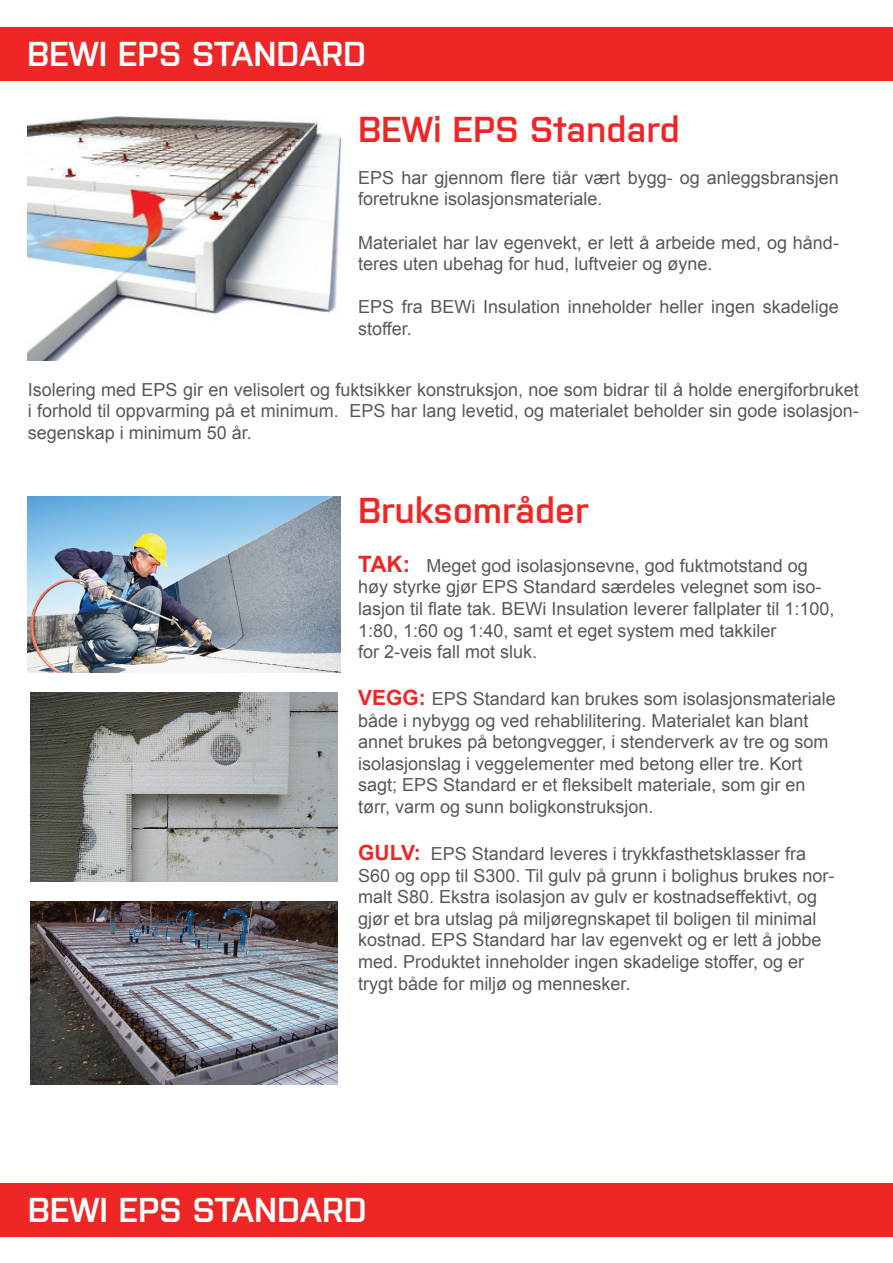
<style>
.page{position:relative;width:893px;height:1263px;background:#fff}
.page>*{position:absolute;margin:0;border:0;box-sizing:border-box;transform-origin:0 0}
.t1{font:600 36px "Purista";color:#ee2726}
.t2{font:600 34.5px "Purista";color:#fff}
.t3{font:18px/21.6px "Arial";color:#57585a}
.s1{font-weight:700;font-size:22.5px;color:#ee2726}
.s2{font-weight:700;font-size:21px;color:#ee2726}
</style>
<div class="page">
<div style="left:0;top:27px;width:892px;height:54px;background:#ee2726"></div>
<div style="left:0;top:1183px;width:893px;height:54px;background:#ee2726"></div>
<img style="left:27px;top:116px;width:315px;height:244px">
<img style="left:28px;top:497px;width:312px;height:175px">
<img style="left:30px;top:902px;width:308px;height:183px">
<img style="left:30px;top:692px;width:308px;height:189px">
<h2 class="t2" style="left:27px;top:29px;width:341px">BEWI EPS STANDARD</h2>
<h1 class="t1" style="left:358px;top:103px;width:323px">BEWi EPS Standard</h1>
<p class="t3" style="left:358px;top:167px;width:482px">EPS har gjennom flere tiår vært bygg- og anleggsbransjen foretrukne isolasjonsmateriale.</p>
<p class="t3" style="left:358px;top:232px;width:482px">Materialet har lav egenvekt, er lett å arbeide med, og hånd&shy;teres uten ubehag for hud, luftveier og øyne.</p>
<p class="t3" style="left:358px;top:296px;width:482px">EPS fra BEWi Insulation inneholder heller ingen skadelige stoffer.</p>
<p class="t3" style="left:28px;top:379px;width:833px;text-align:justify">Isolering med EPS gir en velisolert og fuktsikker konstruksjon, noe som bidrar til å holde energiforbruket i forhold til oppvarming på et minimum. EPS har lang levetid, og materialet beholder sin gode isolasjon&shy;segenskap i minimum 50 år.</p>
<h1 class="t1" style="left:358px;top:484px;width:232px">Bruksområder</h1>
<p class="t3" style="left:358px;top:555px;width:478px"><span class="s1">TAK:</span> Meget god isolasjonsevne, god fuktmotstand og høy styrke gjør EPS Standard særdeles velegnet som iso&shy;lasjon til flate tak. BEWi Insulation leverer fallplater til 1:100, 1:80, 1:60 og 1:40, samt et eget system med takkiler<br>for 2-veis fall mot sluk.</p>
<p class="t3" style="left:358px;top:688px;width:479px"><span class="s2">VEGG:</span> EPS Standard kan brukes som isolasjonsmateriale både i nybygg og ved rehablilitering. Materialet kan blant annet brukes på betongvegger, i stenderverk av tre og som isolasjonslag i veggelementer med betong eller tre. Kort sagt; EPS Standard er et fleksibelt materiale, som gir en tørr, varm og sunn boligkonstruksjon.</p>
<p class="t3" style="left:358px;top:843px;width:478px"><span class="s2">GULV:</span> EPS Standard leveres i trykkfasthetsklasser fra S60 og opp til S300. Til gulv på grunn i bolighus brukes nor&shy;malt S80. Ekstra isolasjon av gulv er kostnadseffektivt, og gjør et bra utslag på miljøregnskapet til boligen til minimal kostnad. EPS Standard har lav egenvekt og er lett å jobbe med. Produktet inneholder ingen skadelige stoffer, og er trygt både for miljø og mennesker.</p>
<h2 class="t2" style="left:28px;top:1185px;width:341px">BEWI EPS STANDARD</h2>
</div>
